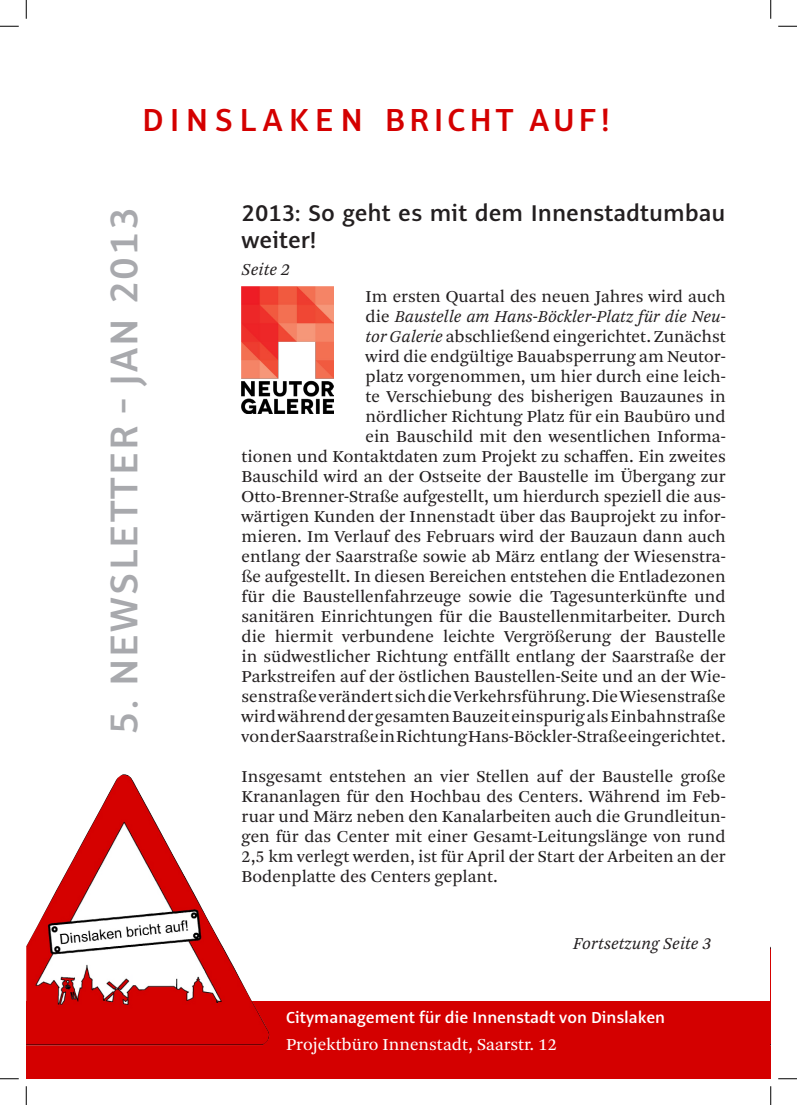
<style>
.page{position:relative;width:797px;height:1105px;background:#fff}
.page>*{position:absolute;margin:0;border:0;box-sizing:border-box;transform-origin:0 0}
.Fließtext_12{font:600 42.5px "Alto Pro";letter-spacing:.05em;color:#a8a9ad}
.überschrift{font:600 35px "Alto Pro";letter-spacing:.18em;color:#d40000}
.überschrift-2{font:600 25px/26.2px "Alto Pro";color:#231f20}
.Fließtext_12-2{font:17.5px/20px "Arnhem Pro Blond";color:#231f20;text-align:right}
.Fließtext_12-3{font:600 17.5px "Alto Pro";color:#fff}
.Fließtext_12-4{font:17.5px "Arnhem Pro Blond";color:#fff}
.Fließtext_12-5{font:italic 17.5px "Arnhem Pro Blond";color:#231f20}
.s1{font-style:italic}
</style>
<div class="page">
<div style="left:26px;top:1001px;width:744px;height:78px;background:#d40000"></div>
<img style="left:26px;top:774px;width:244px;height:271px">
<img style="left:770px;top:946px;width:1px;height:99px">
<img style="left:241px;top:286px;width:93px;height:127px">
<svg style="left:0;top:25px;width:19px;height:2px"></svg>
<svg style="left:778px;top:25px;width:19px;height:2px"></svg>
<svg style="left:0;top:1078px;width:19px;height:1px"></svg>
<svg style="left:778px;top:1078px;width:19px;height:1px"></svg>
<svg style="left:25px;top:0;width:2px;height:19px"></svg>
<svg style="left:25px;top:1086px;width:2px;height:19px"></svg>
<svg style="left:770px;top:0;width:1px;height:19px"></svg>
<svg style="left:770px;top:1086px;width:1px;height:19px"></svg>
<p class="überschrift" style="left:142px;top:98px;width:469px">DINSLAKEN BRICHT AUF!</p>
<p class="Fließtext_12" style="left:98px;top:735px;width:529px;rotate:-90deg">5. NEWSLETTER - JAN 2013</p>
<p class="überschrift-2" style="left:241px;top:200px;width:485px">2013: So geht es mit dem Innenstadtumbau weiter!</p>
<p class="Fließtext_12-5" style="left:241px;top:258px;width:50px">Seite 2</p>
<p class="Fließtext_12-2" style="left:241px;top:286px;width:485px">Im ersten Quartal des neuen Jahres wird auch<br>die <span class="s1">Baustelle am Hans-Böckler-Platz für die Neu-<br>tor Galerie</span> abschließend eingerichtet. Zunächst<br>wird die endgültige Bauabsperrung am Neutor-<br>platz vorgenommen, um hier durch eine leich-<br>te Verschiebung des bisherigen Bauzaunes in<br>nördlicher Richtung Platz für ein Baubüro und<br>ein Bauschild mit den wesentlichen Informa-<br>tionen und Kontaktdaten zum Projekt zu schaffen. Ein zweites Bauschild wird an der Ostseite der Baustelle im Übergang zur Otto-Brenner-Straße aufgestellt, um hierdurch speziell die aus&shy;wärtigen Kunden der Innenstadt über das Bauprojekt zu infor&shy;mieren. Im Verlauf des Februars wird der Bauzaun dann auch entlang der Saarstraße sowie ab März entlang der Wiesenstra&shy;ße aufgestellt. In diesen Bereichen entstehen die Entladezonen für die Baustellenfahrzeuge sowie die Tagesunterkünfte und sanitären Einrichtungen für die Baustellenmitarbeiter. Durch die hiermit verbundene leichte Vergrößerung der Baustelle in südwestlicher Richtung entfällt entlang der Saarstraße der Parkstreifen auf der östlichen Baustellen-Seite und an der Wie&shy;senstraße verändert sich die Verkehrsführung. Die Wiesenstraße wird während der gesamten Bauzeit einspurig als Einbahnstraße von der Saarstraße in Richtung Hans-Böckler-Straße eingerichtet.</p>
<p class="Fließtext_12-2" style="left:241px;top:766px;width:485px;text-align:justify">Insgesamt entstehen an vier Stellen auf der Baustelle große Krananlagen für den Hochbau des Centers. Während im Feb&shy;ruar und März neben den Kanalarbeiten auch die Grundleitun&shy;gen für das Center mit einer Gesamt-Leitungslänge von rund 2,5 km verlegt werden, ist für April der Start der Arbeiten an der Bodenplatte des Centers geplant.</p>
<p class="Fließtext_12-5" style="left:573px;top:932px;width:140px">Fortsetzung Seite 3</p>
<p class="Fließtext_12-3" style="left:286px;top:1007px;width:380px">Citymanagement für die Innenstadt von Dinslaken</p>
<p class="Fließtext_12-4" style="left:286px;top:1033px;width:272px">Projektbüro Innenstadt, Saarstr. 12</p>
</div>
